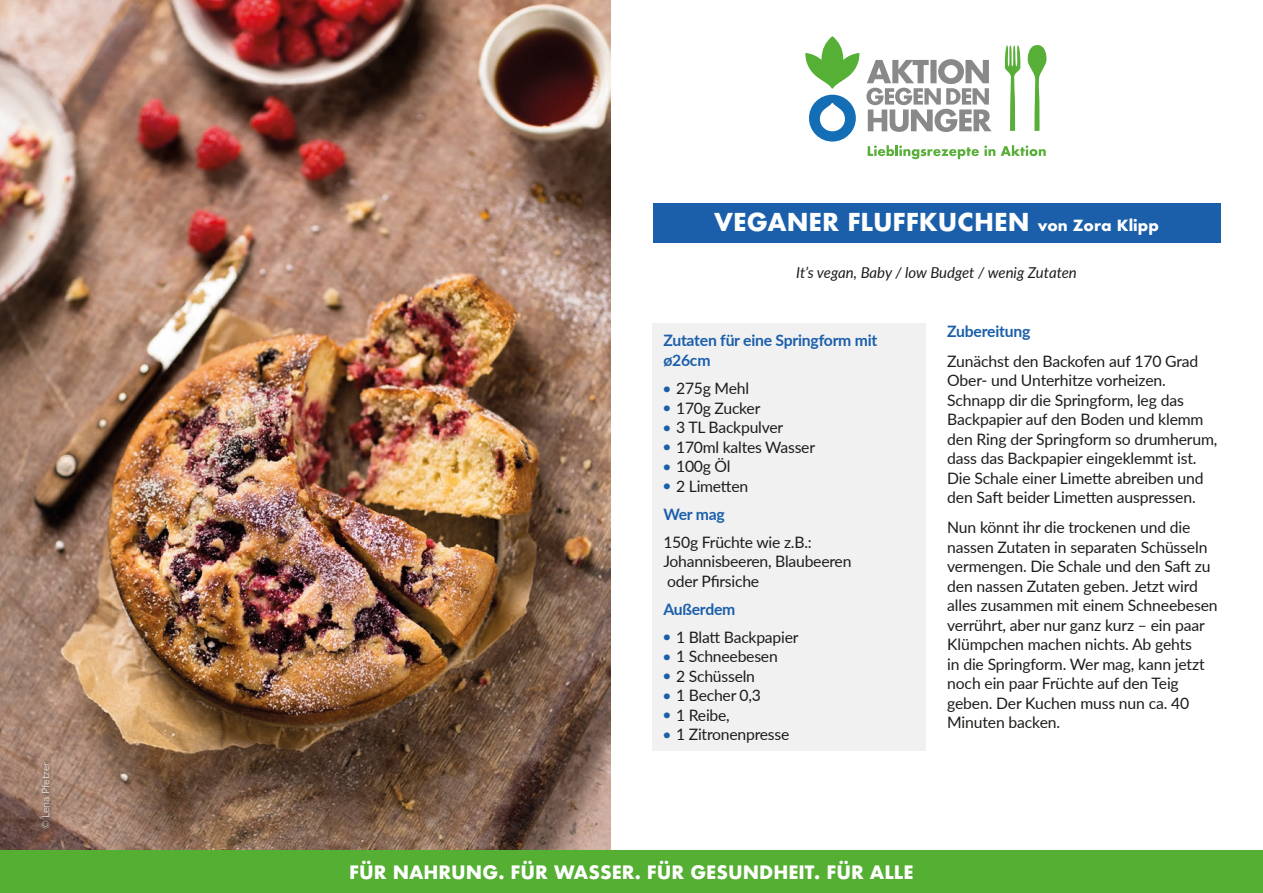
<style>
.page{position:relative;width:1263px;height:893px;background:#fff}
.page>*{position:absolute;margin:0;border:0;box-sizing:border-box;transform-origin:0 0}
.t1{font:700 24px "Futura";color:#fff}
.t2{font:700 18px "Futura";color:#fff}
.Copy{font:15.75px/19.5px "Lato";letter-spacing:-.01em;color:#1d1d1b}
.Copy_Liste{font:15.75px/19.5px "Lato";letter-spacing:-.015em;color:#1d1d1b}
.Listenüberschrift{font:700 15.75px/19.5px "Lato";letter-spacing:-.015em;color:#1b5fab}
.Copy_Überschrift{font:700 15.75px "Lato";letter-spacing:-.015em;color:#1b5fab}
.TAGs{font:italic 15px "Lato";color:#1d1d1b}
.t3{font:10.5px "Lato";letter-spacing:-.01em;color:#fff}
.s1{font-size:15px}
.s2{font-weight:900;font-size:12px;color:#1b5fab}
</style>
<div class="page">
<img style="left:0;top:0;width:610px;height:850px">
<div style="left:0;top:850px;width:1263px;height:43px;background:#54af32"></div>
<svg style="left:809px;top:95px;width:47px;height:47px"></svg>
<svg style="left:805px;top:36px;width:54px;height:53px"></svg>
<svg style="left:866px;top:59px;width:126px;height:73px"></svg>
<svg style="left:868px;top:145px;width:127px;height:14px"></svg>
<svg style="left:1001px;top:145px;width:45px;height:11px"></svg>
<svg style="left:1004px;top:45px;width:17px;height:86px"></svg>
<svg style="left:1027px;top:45px;width:19px;height:86px"></svg>
<svg style="left:38px;top:758px;width:17px;height:76px"></svg>
<div style="left:653px;top:203px;width:567px;height:39px;background:#1b5fab"></div>
<div style="left:653px;top:323px;width:273px;height:428px;background:#f1f1f1"></div>
<p class="t3" style="left:38px;top:829px;width:69px;rotate:-90deg">© Lena Pfetzer</p>
<h1 class="t1" style="left:714px;top:205px;width:446px">VEGANER FLUFFKUCHEN <span class="s1">von Zora Klipp</span></h1>
<p class="TAGs" style="left:796px;top:262px;width:282px">It’s vegan, Baby / low Budget / wenig Zutaten</p>
<p class="Listenüberschrift" style="left:663px;top:330px;width:216px">Zutaten für eine Springform mit ø26cm</p>
<p class="Copy" style="left:663px;top:378px;width:87px"><span class="s2">•</span> 275g Mehl</p>
<p class="Copy" style="left:663px;top:397px;width:99px"><span class="s2">•</span> 170g Zucker</p>
<p class="Copy" style="left:663px;top:417px;width:121px"><span class="s2">•</span> 3 TL Backpulver</p>
<p class="Copy" style="left:663px;top:436px;width:153px"><span class="s2">•</span> 170ml kaltes Wasser</p>
<p class="Copy" style="left:663px;top:456px;width:69px"><span class="s2">•</span> 100g Öl</p>
<p class="Copy" style="left:663px;top:475px;width:86px"><span class="s2">•</span> 2 Limetten</p>
<p class="Listenüberschrift" style="left:663px;top:503px;width:63px">Wer mag</p>
<p class="Copy_Liste" style="left:663px;top:531px;width:190px">150g Früchte wie z.B.:<br>Johannisbeeren, Blaubeeren oder Pfirsiche</p>
<p class="Listenüberschrift" style="left:663px;top:598px;width:74px">Außerdem</p>
<p class="Copy" style="left:663px;top:626px;width:137px"><span class="s2">•</span> 1 Blatt Backpapier</p>
<p class="Copy" style="left:663px;top:646px;width:116px"><span class="s2">•</span> 1 Schneebesen</p>
<p class="Copy" style="left:663px;top:665px;width:93px"><span class="s2">•</span> 2 Schüsseln</p>
<p class="Copy" style="left:663px;top:685px;width:99px"><span class="s2">•</span> 1 Becher 0,3</p>
<p class="Copy" style="left:663px;top:704px;width:68px"><span class="s2">•</span> 1 Reibe,</p>
<p class="Copy" style="left:663px;top:724px;width:128px"><span class="s2">•</span> 1 Zitronenpresse</p>
<p class="Copy_Überschrift" style="left:947px;top:319px;width:85px">Zubereitung</p>
<p class="Copy" style="left:947px;top:351px;width:272px">Zunächst den Backofen auf 170 Grad Ober- und Unterhitze vorheizen.<br>Schnapp dir die Springform, leg das Backpapier auf den Boden und klemm den Ring der Springform so drumherum, dass das Backpapier eingeklemmt ist.<br>Die Schale einer Limette abreiben und den Saft beider Limetten auspressen.</p>
<p class="Copy" style="left:947px;top:517px;width:272px">Nun könnt ihr die trockenen und die nassen Zutaten in separaten Schüsseln vermengen. Die Schale und den Saft zu den nassen Zutaten geben. Jetzt wird alles zusammen mit einem Schneebesen verrührt, aber nur ganz kurz – ein paar Klümpchen machen nichts. Ab gehts<br>in die Springform. Wer mag, kann jetzt noch ein paar Früchte auf den Teig geben. Der Kuchen muss nun ca. 40<br>Minuten backen.</p>
<p class="t2" style="left:349px;top:859px;width:566px">FÜR NAHRUNG. FÜR WASSER. FÜR GESUNDHEIT. FÜR ALLE</p>
</div>
